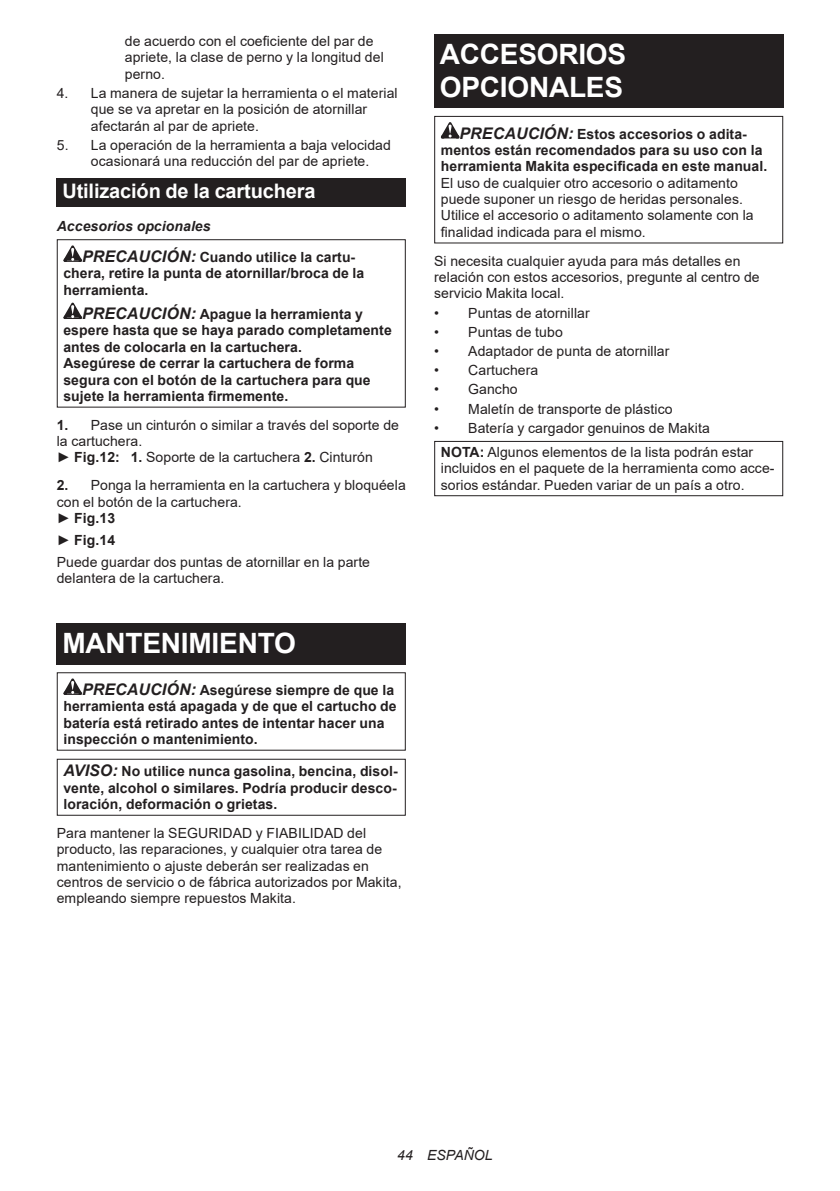
<style>
.page{position:relative;width:840px;height:1191px;background:#fff}
.page>*{position:absolute;margin:0;border:0;box-sizing:border-box;transform-origin:0 0}
.t1{font:700 28px/32.8px "Arial";letter-spacing:-.01em;color:#fff}
.t2{font:700 20px "Arial";letter-spacing:-.01em;color:#fff}
.t3{font:14px/16.4px "Arial";letter-spacing:.005em;color:#231f20}
.t4{font:700 14px/16.4px "Arial";letter-spacing:.005em;color:#231f20}
.t5{font:italic 14px "Arial";letter-spacing:.005em;color:#231f20}
.s1{font-style:italic}
.s2{font-style:italic;font-size:16px}
.s3{font-weight:700}
</style>
<div class="page">
<div style="left:57px;top:178px;width:348px;height:28px;background:#231f20"></div>
<svg style="left:63px;top:245px;width:19px;height:17px"></svg>
<svg style="left:63px;top:303px;width:19px;height:16px"></svg>
<div style="left:57px;top:239px;width:348px;height:168px;border:1px solid #231f20"></div>
<div style="left:57px;top:623px;width:348px;height:41px;background:#231f20"></div>
<svg style="left:63px;top:678px;width:19px;height:17px"></svg>
<div style="left:57px;top:672px;width:348px;height:78px;border:1px solid #231f20"></div>
<div style="left:57px;top:758px;width:348px;height:57px;border:1px solid #231f20"></div>
<div style="left:434px;top:34px;width:348px;height:74px;background:#231f20"></div>
<svg style="left:440px;top:122px;width:19px;height:16px"></svg>
<div style="left:434px;top:116px;width:348px;height:127px;border:1px solid #231f20"></div>
<div style="left:434px;top:441px;width:348px;height:55px;border:1px solid #231f20"></div>
<p class="t3" style="left:125px;top:33px;width:260px">de acuerdo con el coeficiente del par de apriete, la clase de perno y la longitud del perno.</p>
<p class="t3" style="left:91px;top:85px;width:308px;text-indent:-34px">4. La manera de sujetar la herramienta o el material que se va apretar en la posición de atornillar afectarán al par de apriete.</p>
<p class="t3" style="left:91px;top:137px;width:301px;text-indent:-34px">5. La operación de la herramienta a baja velocidad ocasionará una reducción del par de apriete.</p>
<h2 class="t2" style="left:62px;top:177px;width:254px">Utilización de la cartuchera</h2>
<p class="t4" style="left:82px;top:211px;width:274px;line-height:30.6px;text-indent:-25px"><span class="s1">Accesorios opcionales<br></span><span class="s2">PRECAUCIÓN:</span> Cuando utilice la cartu-</p>
<p class="t4" style="left:63px;top:265px;width:302px">chera, retire la punta de atornillar/broca de la herramienta.</p>
<p class="t4" style="left:63px;top:306px;width:330px;text-indent:19px"><span class="s2">PRECAUCIÓN:</span> Apague la herramienta y espere hasta que se haya parado completamente antes de colocarla en la cartuchera.<br>Asegúrese de cerrar la cartuchera de forma segura con el botón de la cartuchera para que sujete la herramienta firmemente.</p>
<p class="t3" style="left:57px;top:416px;width:343px"><span class="s3">1.</span> Pase un cinturón o similar a través del soporte de la cartuchera.<br>► <span class="s3">Fig.12: 1.</span> Soporte de la cartuchera <span class="s3">2.</span> Cinturón</p>
<p class="t3" style="left:57px;top:477px;width:350px"><span class="s3">2.</span> Ponga la herramienta en la cartuchera y bloquéela con el botón de la cartuchera.<br>► <span class="s3">Fig.13</span></p>
<p class="t3" style="left:57px;top:529px;width:314px;line-height:22px">► <span class="s3">Fig.14<br></span>Puede guardar dos puntas de atornillar en la parte</p>
<p class="t3" style="left:57px;top:570px;width:169px">delantera de la cartuchera.</p>
<h1 class="t1" style="left:62px;top:627px;width:235px">MANTENIMIENTO</h1>
<p class="t4" style="left:63px;top:682px;width:334px;text-indent:19px"><span class="s2">PRECAUCIÓN:</span> Asegúrese siempre de que la herramienta está apagada y de que el cartucho de batería está retirado antes de intentar hacer una inspección o mantenimiento.</p>
<p class="t4" style="left:63px;top:763px;width:335px;text-align:justify"><span class="s2">AVISO:</span> No utilice nunca gasolina, bencina, disol&shy;vente, alcohol o similares. Podría producir desco&shy;loración, deformación o grietas.</p>
<p class="t3" style="left:57px;top:824px;width:346px">Para mantener la SEGURIDAD y FIABILIDAD del producto, las reparaciones, y cualquier otra tarea de mantenimiento o ajuste deberán ser realizadas en centros de servicio o de fábrica autorizados por Makita, empleando siempre repuestos Makita.</p>
<h1 class="t1" style="left:439px;top:38px;width:188px">ACCESORIOS<br>OPCIONALES</h1>
<p class="t4" style="left:440px;top:125px;width:328px;text-align:center"><span class="s2">PRECAUCIÓN:</span> Estos accesorios o adita&shy;mentos están recomendados para su uso con la herramienta Makita especificada en este manual.</p>
<p class="t3" style="left:440px;top:174px;width:314px">El uso de cualquier otro accesorio o aditamento puede suponer un riesgo de heridas personales.<br>Utilice el accesorio o aditamento solamente con la finalidad indicada para el mismo.</p>
<p class="t3" style="left:434px;top:252px;width:327px">Si necesita cualquier ayuda para más detalles en relación con estos accesorios, pregunte al centro de servicio Makita local.</p>
<p class="t3" style="left:434px;top:304px;width:157px">• Puntas de atornillar</p>
<p class="t3" style="left:434px;top:323px;width:130px">• Puntas de tubo</p>
<p class="t3" style="left:434px;top:343px;width:237px">• Adaptador de punta de atornillar</p>
<p class="t3" style="left:434px;top:362px;width:106px">• Cartuchera</p>
<p class="t3" style="left:434px;top:381px;width:85px">• Gancho</p>
<p class="t3" style="left:434px;top:400px;width:240px">• Maletín de transporte de plástico</p>
<p class="t3" style="left:440px;top:416px;width:314px;line-height:23.8px;text-indent:-7px">• Batería y cargador genuinos de Makita<br><span class="s3">NOTA:</span> Algunos elementos de la lista podrán estar</p>
<p class="t3" style="left:440px;top:460px;width:335px">incluidos en el paquete de la herramienta como acce&shy;sorios estándar. Pueden variar de un país a otro.</p>
<p class="t5" style="left:397px;top:1146px;width:97px">44 ESPAÑOL</p>
</div>
